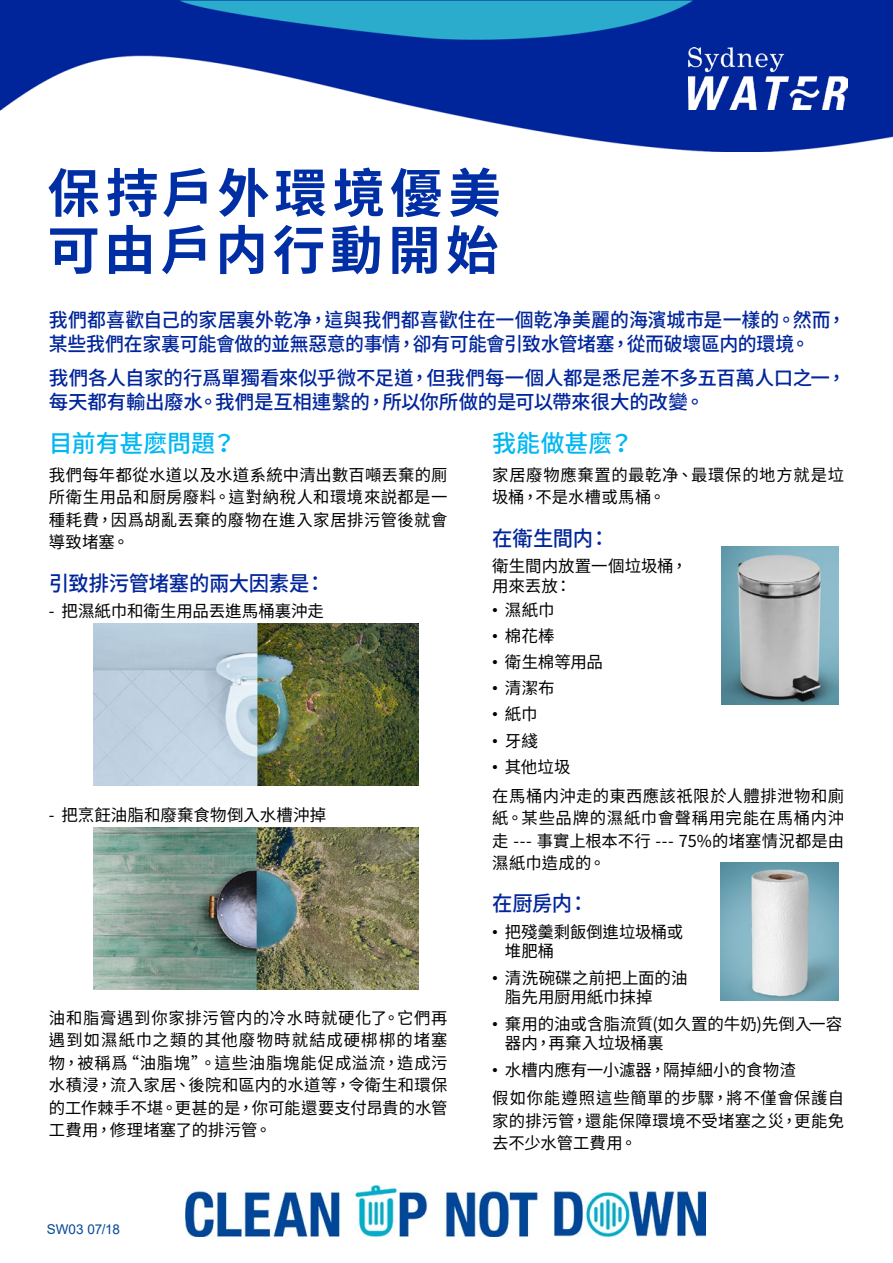
<style>
.page{position:relative;width:893px;height:1263px;background:#fff}
.page>*{position:absolute;margin:0;border:0;box-sizing:border-box;transform-origin:0 0}
.t1{font:700 52.5px "Source Han Sans TC";letter-spacing:.09em;color:#002ea4}
.t2{font:500 24px "Source Han Sans TC";letter-spacing:-.005em;color:#00b7f3}
.t3{font:500 21px "Source Han Sans TC";letter-spacing:-.015em;color:#00259b}
.t4{font:500 19.5px/24px "Source Han Sans TC";letter-spacing:-.01em;color:#00259b}
.t5{font:16.5px/22.5px "Source Han Sans TC";letter-spacing:.01em;color:#000;text-align:justify}
.t6{font:16.5px/22.5px "Source Han Sans TC";letter-spacing:.04em;color:#000}
.t7{font:13.5px "Arial";letter-spacing:-.005em;color:#034798}
.s1{font-family:"Arial"}
</style>
<div class="page">
<img style="left:1px;top:0;width:892px;height:151px">
<img style="left:688px;top:47px;width:159px;height:62px">
<img style="left:185px;top:1185px;width:521px;height:51px">
<img style="left:93px;top:623px;width:325px;height:162px">
<img style="left:93px;top:828px;width:325px;height:161px">
<img style="left:720px;top:863px;width:119px;height:137px">
<img style="left:722px;top:546px;width:117px;height:159px">
<p class="t1" style="left:47px;top:164px;width:455px">保持戶外環境優美</p>
<p class="t1" style="left:47px;top:221px;width:453px">可由戶内行動開始</p>
<p class="t4" style="left:49px;top:308px;width:799px">我們都喜歡自己的家居裏外乾净，這與我們都喜歡住在一個乾净美麗的海濱城市是一樣的。然而，某些我們在家裏可能會做的並無惡意的事情，卻有可能會引致水管堵塞，從而破壞區内的環境。</p>
<p class="t4" style="left:49px;top:366px;width:799px">我們各人自家的行爲單獨看來似乎微不足道，但我們每一個人都是悉尼差不多五百萬人口之一，每天都有輸出廢水。我們是互相連繫的，所以你所做的是可以帶來很大的改變。</p>
<p class="t2" style="left:49px;top:430px;width:189px">目前有甚麽問題？</p>
<p class="t5" style="left:49px;top:464px;width:400px">我們每年都從水道以及水道系統中清出數百噸丟棄的厠所衛生用品和厨房廢料。這對納稅人和環境來説都是一種耗費，因爲胡亂丟棄的廢物在進入家居排污管後就會導致堵塞。</p>
<p class="t3" style="left:49px;top:571px;width:278px">引致排污管堵塞的兩大因素是：</p>
<p class="t5" style="left:49px;top:600px;width:276px">- 把濕紙巾和衛生用品丟進馬桶裏沖走</p>
<p class="t2" style="left:492px;top:430px;width:143px">我能做甚麽？</p>
<p class="t6" style="left:492px;top:464px;width:353px">家居廢物應棄置的最乾净、最環保的地方就是垃圾桶，不是水槽或馬桶。</p>
<p class="t3" style="left:492px;top:526px;width:119px">在衛生間内：</p>
<p class="t5" style="left:492px;top:556px;width:197px;line-height:19.8px">衛生間内放置一個垃圾桶，用來丟放：</p>
<p class="t5" style="left:492px;top:599px;width:64px"><span class="s1">•</span> 濕紙巾</p>
<p class="t5" style="left:492px;top:625px;width:64px"><span class="s1">•</span> 棉花棒</p>
<p class="t5" style="left:492px;top:651px;width:112px"><span class="s1">•</span> 衛生棉等用品</p>
<p class="t5" style="left:492px;top:677px;width:64px"><span class="s1">•</span> 清潔布</p>
<p class="t5" style="left:492px;top:703px;width:47px"><span class="s1">•</span> 紙巾</p>
<p class="t5" style="left:492px;top:730px;width:47px"><span class="s1">•</span> 牙綫</p>
<p class="t5" style="left:492px;top:756px;width:80px"><span class="s1">•</span> 其他垃圾</p>
<p class="t5" style="left:492px;top:785px;width:353px">在馬桶内沖走的東西應該祇限於人體排泄物和廁紙。某些品牌的濕紙巾會聲稱用完能在馬桶内沖走 --- 事實上根本不行 --- 75%的堵塞情況都是由濕紙巾造成的。</p>
<p class="t3" style="left:492px;top:892px;width:98px">在厨房内：</p>
<p class="t5" style="left:505px;top:922px;width:180px;line-height:19.8px;text-indent:-13px"><span class="s1">•</span> 把殘羹剩飯倒進垃圾桶或堆肥桶</p>
<p class="t5" style="left:505px;top:968px;width:184px;line-height:19.8px;text-indent:-13px"><span class="s1">•</span> 清洗碗碟之前把上面的油脂先用厨用紙巾抹掉</p>
<p class="t5" style="left:505px;top:1014px;width:339px;line-height:19.8px;text-indent:-13px"><span class="s1">•</span> 棄用的油或含脂流質(如久置的牛奶)先倒入一容器内，再棄入垃圾桶裏</p>
<p class="t5" style="left:492px;top:1058px;width:305px"><span class="s1">•</span> 水槽内應有一小濾器，隔掉細小的食物渣</p>
<p class="t5" style="left:492px;top:1087px;width:353px">假如你能遵照這些簡單的步驟，將不僅會保護自家的排污管，還能保障環境不受堵塞之災，更能免去不少水管工費用。</p>
<p class="t5" style="left:49px;top:804px;width:279px">- 把烹飪油脂和廢棄食物倒入水槽沖掉</p>
<p class="t5" style="left:49px;top:1007px;width:400px">油和脂膏遇到你家排污管内的冷水時就硬化了。它們再遇到如濕紙巾之類的其他廢物時就結成硬梆梆的堵塞物，被稱爲“油脂塊”。這些油脂塊能促成溢流，造成污水積浸，流入家居、後院和區内的水道等，令衛生和環保的工作棘手不堪。更甚的是，你可能還要支付昂貴的水管工費用，修理堵塞了的排污管。</p>
<p class="t7" style="left:47px;top:1220px;width:75px">SW03 07/18</p>
</div>
